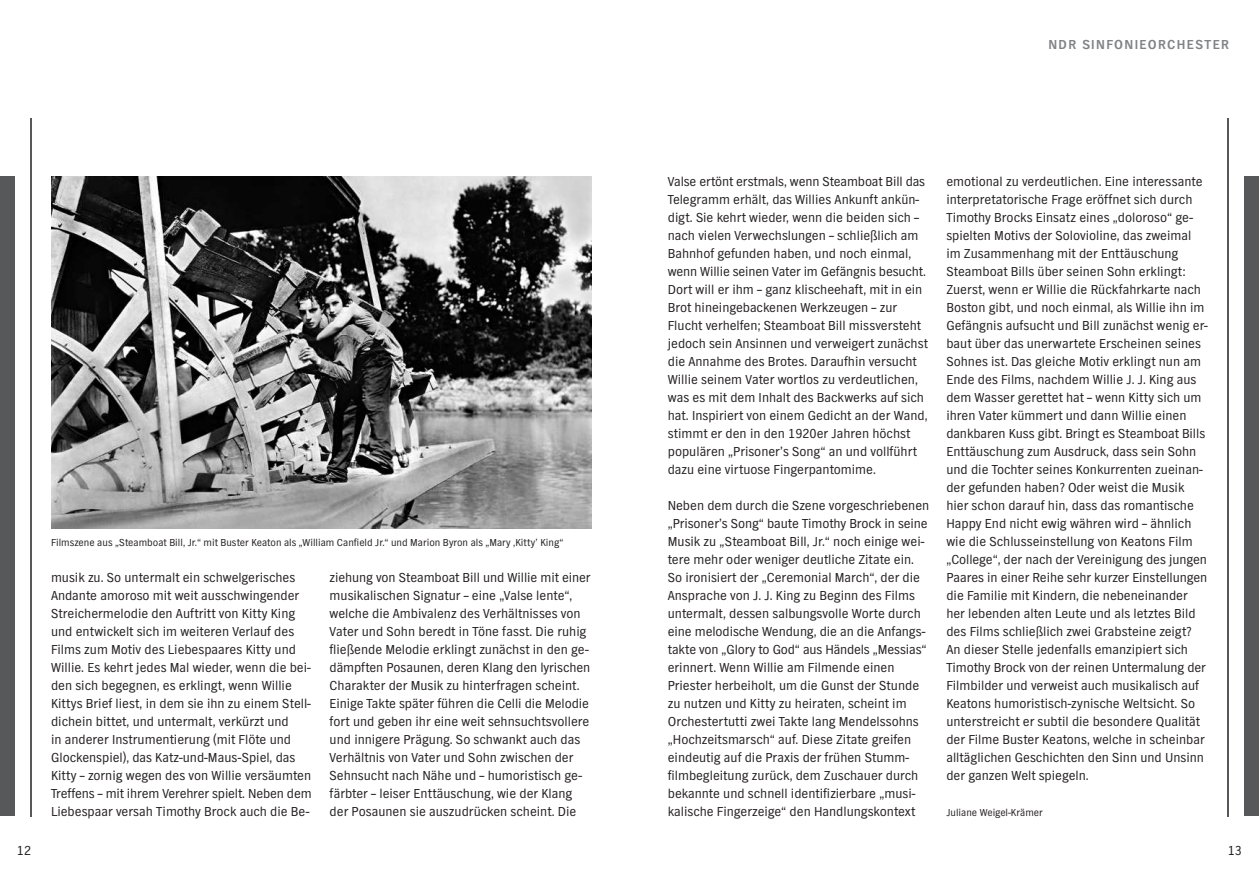
<style>
.page{position:relative;width:1259px;height:893px;background:#fff}
.page>*{position:absolute;margin:0;border:0;box-sizing:border-box;transform-origin:0 0}
.t1{font:13.5px/18px "NDR Sans";color:#231f20}
.t2{font:700 13.5px "NDR Sans";letter-spacing:.1em;color:#808285}
.t3{font:10.5px "NDR Sans";color:#231f20}
</style>
<div class="page">
<div style="left:0;top:176px;width:15px;height:640px;background:#57585a"></div>
<hr style="left:30px;top:118px;width:1px;height:698px;background:#57585a">
<img style="left:51px;top:176px;width:540px;height:352px">
<div style="left:1244px;top:176px;width:15px;height:640px;background:#57585a"></div>
<hr style="left:1227px;top:118px;width:2px;height:698px;background:#57585a">
<p class="t1" style="left:17px;top:841px;width:16px">12</p>
<p class="t3" style="left:51px;top:537px;width:514px">Filmszene aus „Steamboat Bill, Jr.“ mit Buster Keaton als „William Canfield Jr.“ und Marion Byron als „Mary ‚Kitty’ King“</p>
<p class="t1" style="left:51px;top:569px;width:262px">musik zu. So untermalt ein schwelgerisches Andante amoroso mit weit ausschwingender Streichermelodie den Auftritt von Kitty King und entwickelt sich im weiteren Verlauf des Films zum Motiv des Liebespaares Kitty und Willie. Es kehrt jedes Mal wieder, wenn die bei&shy;den sich begegnen, es erklingt, wenn Willie Kittys Brief liest, in dem sie ihn zu einem Stell&shy;dichein bittet, und untermalt, verkürzt und<br>in anderer Instrumentierung (mit Flöte und Glockenspiel), das Katz-und-Maus-Spiel, das Kitty – zornig wegen des von Willie versäumten Treffens – mit ihrem Verehrer spielt. Neben dem Liebespaar versah Timothy Brock auch die Be-</p>
<p class="t1" style="left:330px;top:569px;width:262px">ziehung von Steamboat Bill und Willie mit einer musikalischen Signatur – eine „Valse lente“, welche die Ambivalenz des Verhältnisses von Vater und Sohn beredt in Töne fasst. Die ruhig fließende Melodie erklingt zunächst in den ge&shy;dämpften Posaunen, deren Klang den lyrischen Charakter der Musik zu hinterfragen scheint.<br>Einige Takte später führen die Celli die Melodie fort und geben ihr eine weit sehnsuchtsvollere und innigere Prägung. So schwankt auch das Verhältnis von Vater und Sohn zwischen der Sehnsucht nach Nähe und – humoristisch ge&shy;färbter – leiser Enttäuschung, wie der Klang der Posaunen sie auszudrücken scheint. Die</p>
<p class="t2" style="left:1048px;top:37px;width:182px">NDR SINFONIEORCHESTER</p>
<p class="t1" style="left:668px;top:173px;width:262px">Valse ertönt erstmals, wenn Steamboat Bill das Telegramm erhält, das Willies Ankunft ankün&shy;digt. Sie kehrt wieder, wenn die beiden sich – nach vielen Verwechslungen – schließlich am Bahnhof gefunden haben, und noch einmal, wenn Willie seinen Vater im Gefängnis besucht.<br>Dort will er ihm – ganz klischeehaft, mit in ein Brot hineingebackenen Werkzeugen – zur Flucht verhelfen; Steamboat Bill missversteht jedoch sein Ansinnen und verweigert zunächst die Annahme des Brotes. Daraufhin versucht Willie seinem Vater wortlos zu verdeutlichen, was es mit dem Inhalt des Backwerks auf sich hat. Inspiriert von einem Gedicht an der Wand, stimmt er den in den 1920er Jahren höchst populären „Prisoner’s Song“ an und vollführt dazu eine virtuose Fingerpantomime.</p>
<p class="t1" style="left:668px;top:497px;width:263px">Neben dem durch die Szene vorgeschriebenen „Prisoner’s Song“ baute Timothy Brock in seine Musik zu „Steamboat Bill, Jr.“ noch einige wei&shy;tere mehr oder weniger deutliche Zitate ein.<br>So ironisiert der „Ceremonial March“, der die Ansprache von J. J. King zu Beginn des Films untermalt, dessen salbungsvolle Worte durch eine melodische Wendung, die an die Anfangs&shy;takte von „Glory to God“ aus Händels „Messias“ erinnert. Wenn Willie am Filmende einen Priester herbeiholt, um die Gunst der Stunde zu nutzen und Kitty zu heiraten, scheint im Orchestertutti zwei Takte lang Mendelssohns „Hochzeitsmarsch“ auf. Diese Zitate greifen eindeutig auf die Praxis der frühen Stumm&shy;filmbegleitung zurück, dem Zuschauer durch bekannte und schnell identifizierbare „musi&shy;kalische Fingerzeige“ den Handlungskontext</p>
<p class="t1" style="left:946px;top:173px;width:263px">emotional zu verdeutlichen. Eine interessante interpretatorische Frage eröffnet sich durch Timothy Brocks Einsatz eines „doloroso“ ge&shy;spielten Motivs der Solovioline, das zweimal im Zusammenhang mit der Enttäuschung Steamboat Bills über seinen Sohn erklingt:<br>Zuerst, wenn er Willie die Rückfahrkarte nach Boston gibt, und noch einmal, als Willie ihn im Gefängnis aufsucht und Bill zunächst wenig er&shy;baut über das unerwartete Erscheinen seines Sohnes ist. Das gleiche Motiv erklingt nun am Ende des Films, nachdem Willie J. J. King aus dem Wasser gerettet hat – wenn Kitty sich um ihren Vater kümmert und dann Willie einen dankbaren Kuss gibt. Bringt es Steamboat Bills Enttäuschung zum Ausdruck, dass sein Sohn und die Tochter seines Konkurrenten zueinan&shy;der gefunden haben? Oder weist die Musik hier schon darauf hin, dass das romantische Happy End nicht ewig währen wird – ähnlich wie die Schlusseinstellung von Keatons Film „College“, der nach der Vereinigung des jungen Paares in einer Reihe sehr kurzer Einstellungen die Familie mit Kindern, die nebeneinander her lebenden alten Leute und als letztes Bild des Films schließlich zwei Grabsteine zeigt?<br>An dieser Stelle jedenfalls emanzipiert sich Timothy Brock von der reinen Untermalung der Filmbilder und verweist auch musikalisch auf Keatons humoristisch-zynische Weltsicht. So unterstreicht er subtil die besondere Qualität der Filme Buster Keatons, welche in scheinbar alltäglichen Geschichten den Sinn und Unsinn der ganzen Welt spiegeln.</p>
<p class="t3" style="left:946px;top:807px;width:98px">Juliane Weigel-Krämer</p>
<p class="t1" style="left:1227px;top:841px;width:16px">13</p>
</div>
